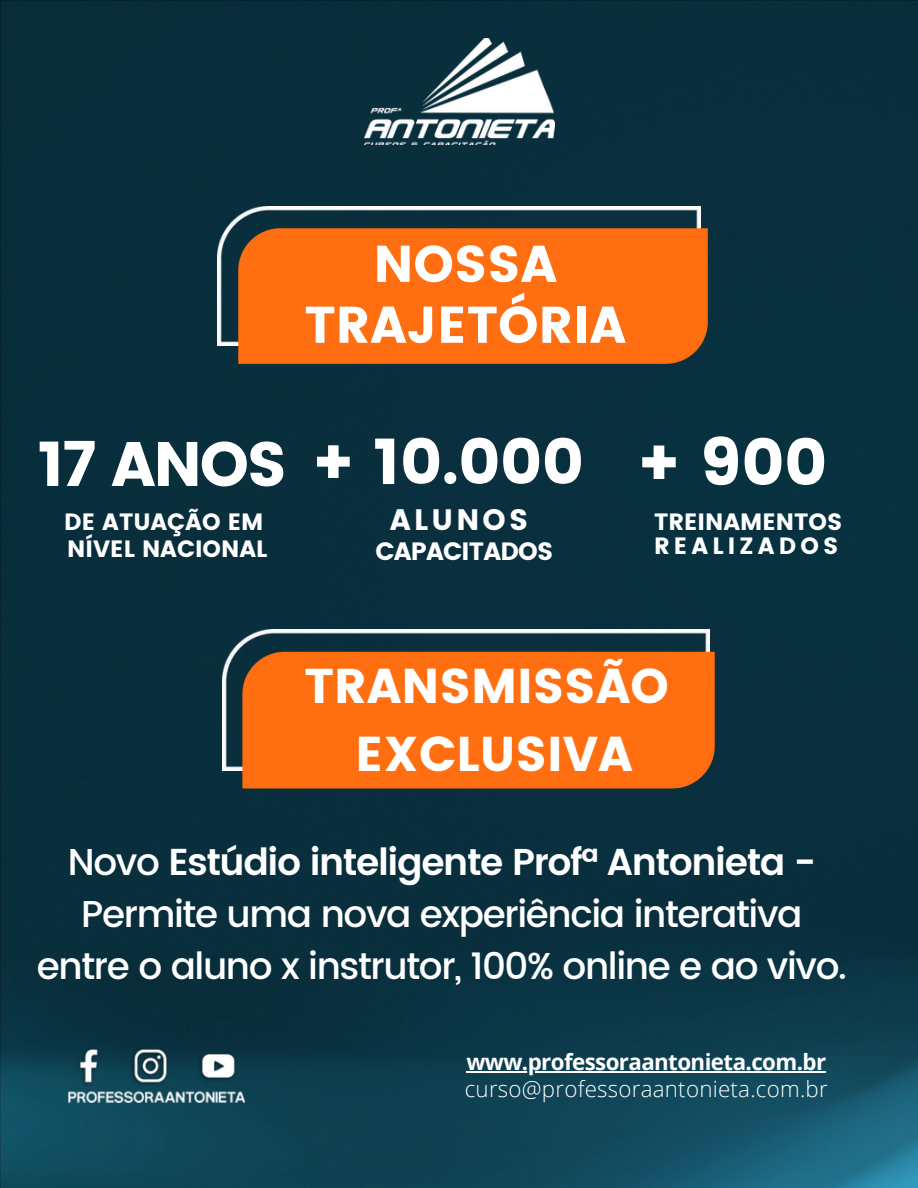
<style>
.page{position:relative;width:918px;height:1188px;background:#fff}
.page>*{position:absolute;margin:0;border:0;box-sizing:border-box;transform-origin:0 0}
.t1{font:65.55px "Poppins";color:#fff}
.t2{font:64.05px "Poppins";color:#fff}
.t3{font:51.45px "Poppins";color:#fff}
.t4{font:48.75px "Poppins";color:#fff}
.t5{font:500 37.35px/51.9px "Poppins";letter-spacing:-.035em;color:#fff;text-align:center}
.t6{font:29.55px "Poppins";letter-spacing:.11em;color:#fff}
.t7{font:25.05px "Poppins";letter-spacing:-.03em;color:#fff}
.t8{font:23.55px "Poppins";color:#fff}
.t9{font:23.55px "Poppins";letter-spacing:.175em;color:#fff}
.t10{font:300 22.35px "Open Sans";letter-spacing:.01em;color:#fff}
.t11{font:700 22.35px "Open Sans";letter-spacing:-.025em;color:#fff}
.s1{font-size:62.55px}
.s2{font-weight:600}
</style>
<div class="page">
<img style="left:0;top:0;width:918px;height:1188px">
<img style="left:68px;top:1048px;width:177px;height:55px">
<hr style="left:466px;top:1072px;width:360px;height:1px;background:#fff">
<img style="left:214px;top:37px;width:505px;height:506px">
<img style="left:217px;top:460px;width:509px;height:508px">
<p class="t3" style="left:373px;top:234px;width:185px">NOSSA</p>
<p class="t3" style="left:304px;top:295px;width:323px">TRAJETÓRIA</p>
<p class="t2" style="left:38px;top:424px;width:547px"><span class="s1">17 ANOS</span> + 10.000</p>
<p class="t8" style="left:64px;top:508px;width:201px">DE ATUAÇÃO EM</p>
<p class="t8" style="left:67px;top:535px;width:202px">NÍVEL NACIONAL</p>
<p class="t6" style="left:390px;top:502px;width:140px">ALUNOS</p>
<p class="t7" style="left:375px;top:537px;width:180px">CAPACITADOS</p>
<p class="t1" style="left:638px;top:424px;width:191px">+ 900</p>
<p class="t8" style="left:654px;top:508px;width:190px">TREINAMENTOS</p>
<p class="t9" style="left:654px;top:532px;width:186px">REALIZADOS</p>
<p class="t4" style="left:305px;top:658px;width:366px">TRANSMISSÃO</p>
<p class="t4" style="left:355px;top:725px;width:279px">EXCLUSIVA</p>
<p class="t5" style="left:68px;top:836px;width:749px">Novo <span class="s2">Estúdio inteligente Profª Antonieta -<br></span>Permite uma nova experiência interativa</p>
<p class="t5" style="left:37px;top:940px;width:812px">entre o aluno x instrutor, 100% online e ao vivo.</p>
<p class="t11" style="left:466px;top:1047px;width:361px">www.professoraantonieta.com.br</p>
<p class="t10" style="left:465px;top:1073px;width:365px">curso@professoraantonieta.com.br</p>
</div>
